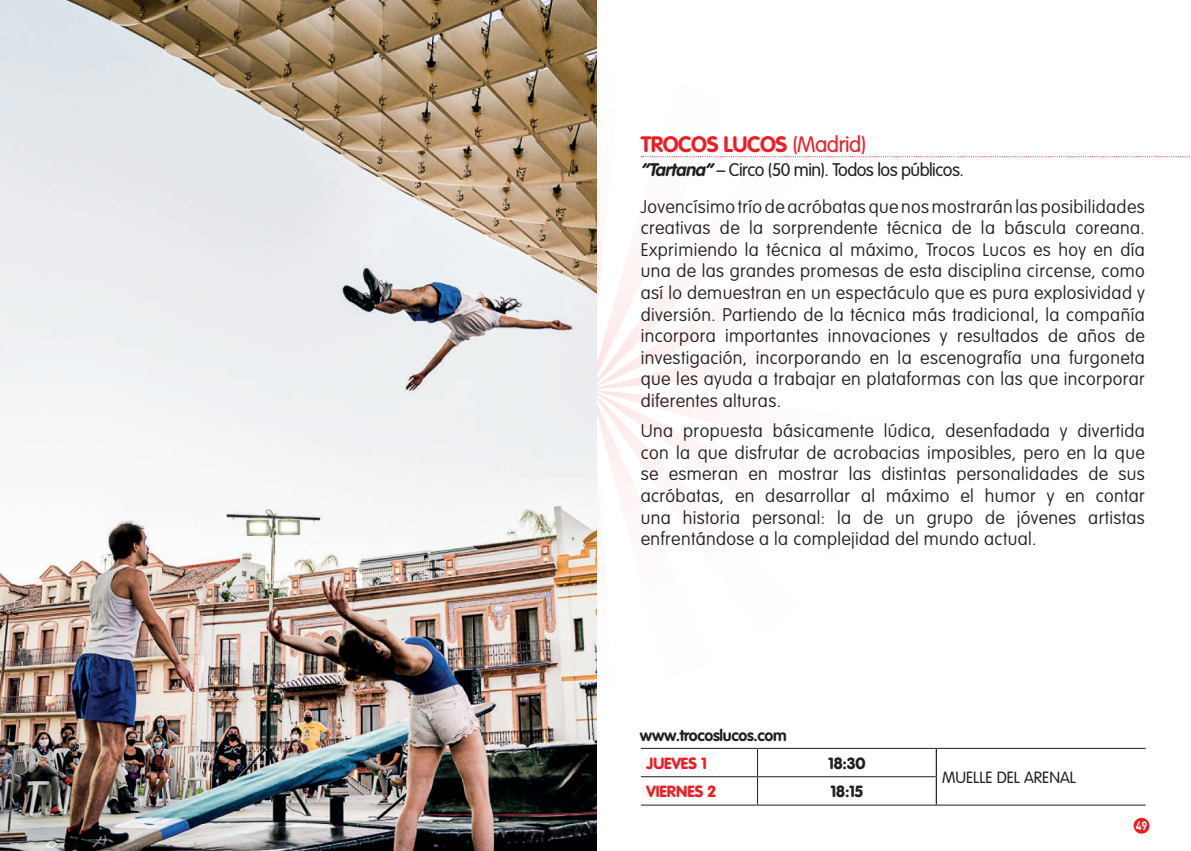
<style>
.page{position:relative;width:1191px;height:851px;background:#fff}
.page>*{position:absolute;margin:0;border:0;box-sizing:border-box;transform-origin:0 0}
.t1{font:700 22px "VAG Rounded Std";letter-spacing:-.02em;color:#ee1d23}
.t2{font:100 18px/21.6px "VAG Rounded Std";letter-spacing:.02em;color:#231f20;text-align:justify}
.t3{font:700 16px "VAG Rounded Std";letter-spacing:-.02em;color:#231f20}
.t4{font:900 16px "VAG Rounded Std";color:#ee1d23}
.t5{font:300 16px "VAG Rounded Std";color:#231f20}
.t6{font:900 16px "VAG Rounded Std";color:#231f20}
.t7{font:700 12px "DIN Pro";color:#fff;scale:.9 1}
.s1{font-weight:300}
.s2{font-weight:700;font-style:italic}
</style>
<div class="page">
<div style="left:1133px;top:817px;width:16px;height:16px;background:#ee1d23;border-radius:50%"></div>
<svg style="left:757px;top:756px;width:1px;height:48px"></svg>
<hr style="left:935px;top:748px;width:2px;height:28px;background:#231f20">
<hr style="left:935px;top:776px;width:2px;height:28px;background:#231f20">
<hr style="left:641px;top:776px;width:116px;height:1px;background:#231f20">
<hr style="left:641px;top:804px;width:116px;height:1px;background:#231f20">
<hr style="left:757px;top:776px;width:178px;height:1px;background:#231f20">
<hr style="left:757px;top:804px;width:179px;height:1px;background:#231f20">
<hr style="left:936px;top:804px;width:209px;height:1px;background:#231f20">
<svg style="left:596px;top:207px;width:109px;height:182px"></svg>
<svg style="left:596px;top:390px;width:297px;height:366px"></svg>
<img style="left:0;top:0;width:596px;height:850px">
<svg style="left:641px;top:156px;width:549px;height:1px"></svg>
<p class="t1" style="left:641px;top:131px;width:227px">TROCOS LUCOS <span class="s1">(Madrid)</span></p>
<p class="t2" style="left:641px;top:152px;width:505px;line-height:36.6px"><span class="s2">“Tartana”</span><span class="s1">– Circo (50 min). Todos los públicos.<br></span>Jovencísimo trío de acróbatas que nos mostrarán las posibilidades</p>
<p class="t2" style="left:641px;top:218px;width:505px">creativas de la sorprendente técnica de la báscula coreana.<br>Exprimiendo la técnica al máximo, Trocos Lucos es hoy en día una de las grandes promesas de esta disciplina circense, como así lo demuestran en un espectáculo que es pura explosividad y diversión. Partiendo de la técnica más tradicional, la compañía incorpora importantes innovaciones y resultados de años de investigación, incorporando en la escenografía una furgoneta que les ayuda a trabajar en plataformas con las que incorporar diferentes alturas.</p>
<p class="t2" style="left:641px;top:420px;width:505px">Una propuesta básicamente lúdica, desenfadada y divertida con la que disfrutar de acrobacias imposibles, pero en la que se esmeran en mostrar las distintas personalidades de sus acróbatas, en desarrollar al máximo el humor y en contar una historia personal: la de un grupo de jóvenes artistas enfrentándose a la complejidad del mundo actual.</p>
<p class="t3" style="left:640px;top:726px;width:148px">www.trocoslucos.com</p>
<p class="t4" style="left:646px;top:753px;width:62px">JUEVES 1</p>
<p class="t6" style="left:828px;top:753px;width:39px">18:30</p>
<p class="t4" style="left:646px;top:781px;width:71px">VIERNES 2</p>
<p class="t6" style="left:831px;top:781px;width:33px">18:15</p>
<p class="t5" style="left:942px;top:768px;width:135px">MUELLE DEL ARENAL</p>
<p class="t7" style="left:1135px;top:817px;width:14px">49</p>
</div>
